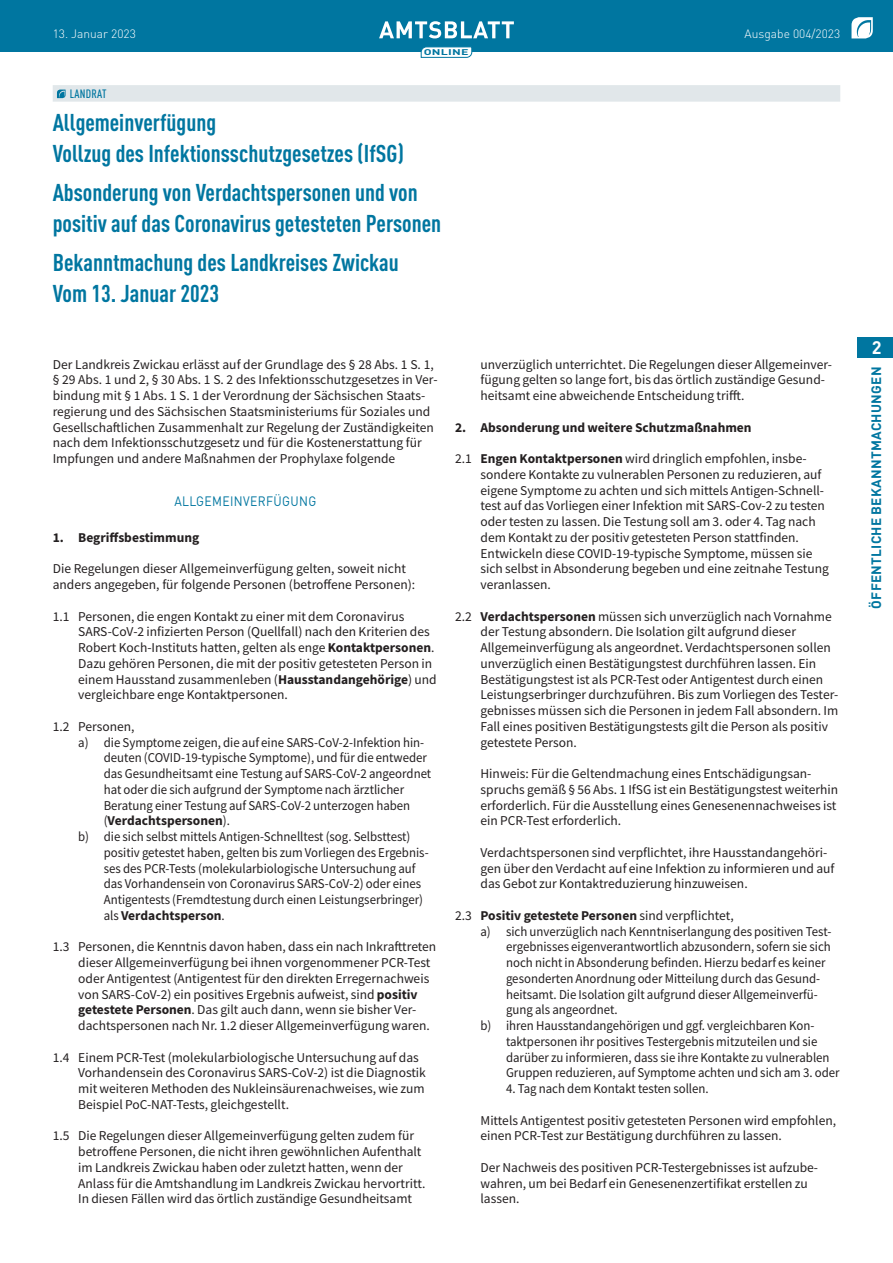
<style>
.page{position:relative;width:893px;height:1263px;background:#fff}
.page>*{position:absolute;margin:0;border:0;box-sizing:border-box;transform-origin:0 0}
._2022_-_Öffentliches{font:700 condensed 24px/30.8px "DIN Pro";color:#0076a0}
.t1{font:700 18px "DIN Pro";color:#fff}
._2022_-_Brotschrift{font:13.5px/15.8px "Source Sans Pro";color:#231f20}
._2022_-_Brotschrift-2{font:13.5px/15.8px "Source Sans Pro";color:#231f20;scale:.95 1}
._2022_-_Brotschrift-3{font:700 13.5px "Source Sans Pro";color:#231f20}
.t2{font:700 13.5px "DIN Pro";letter-spacing:.02em;color:#0076a0}
._2022_-_Brotschrift-4{font:13.5px "DIN Pro";letter-spacing:.03em;color:#0076a0;scale:.9 1}
.t3{font:300 12px "DIN Pro";color:#fff}
._2022_-_Öffentliches-2{font:500 condensed 12px "DIN Pro";letter-spacing:.02em;color:#0076a0}
.t4{font:700 8.25px "DIN Pro";letter-spacing:.02em;color:#0076a0;scale:1.5 1}
.s1{font-weight:700}
.s2{font-weight:400}
</style>
<div class="page">
<div style="left:0;top:0;width:893px;height:51px;background:#0076a0"></div>
<svg style="left:851px;top:17px;width:22px;height:21px"></svg>
<svg style="left:379px;top:21px;width:135px;height:17px"></svg>
<svg style="left:421px;top:47px;width:51px;height:11px"></svg>
<div style="left:857px;top:337px;width:36px;height:21px;background:#0076a0"></div>
<div style="left:53px;top:85px;width:787px;height:17px;background:#e1e7ea"></div>
<svg style="left:57px;top:90px;width:9px;height:8px"></svg>
<p class="t3" style="left:53px;top:25px;width:85px">13. Januar 2023</p>
<p class="t3" style="left:745px;top:25px;width:97px">Ausgabe 004/2023</p>
<p class="t4" style="left:424px;top:45px;width:31px">ONLINE</p>
<p class="_2022_-_Öffentliches-2" style="left:70px;top:85px;width:38px">LANDRAT</p>
<p class="_2022_-_Öffentliches" style="left:53px;top:105px;width:353px">Allgemeinverfügung<br>Vollzug des Infektionsschutzgesetzes (IfSG)</p>
<p class="_2022_-_Öffentliches" style="left:53px;top:175px;width:390px">Absonderung von Verdachtspersonen und von positiv auf das Coronavirus getesteten Personen</p>
<p class="_2022_-_Öffentliches" style="left:53px;top:245px;width:348px">Bekanntmachung des Landkreises Zwickau<br>Vom 13. Januar 2023</p>
<p class="_2022_-_Brotschrift" style="left:53px;top:356px;width:386px">Der Landkreis Zwickau erlässt auf der Grundlage des § 28 Abs. 1 S. 1, § 29 Abs. 1 und 2, § 30 Abs. 1 S. 2 des Infektionsschutzgesetzes in Ver&shy;bindung mit § 1 Abs. 1 S. 1 der Verordnung der Sächsischen Staats&shy;regierung und des Sächsischen Staatsministeriums für Soziales und Gesellschaftlichen Zusammenhalt zur Regelung der Zuständigkeiten nach dem Infektionsschutzgesetz und für die Kostenerstattung für Impfungen und andere Maßnahmen der Prophylaxe folgende</p>
<p class="_2022_-_Brotschrift-4" style="left:174px;top:490px;width:159px">ALLGEMEINVERFÜGUNG</p>
<p class="_2022_-_Brotschrift-3" style="left:53px;top:528px;width:148px">1. Begriffsbestimmung</p>
<p class="_2022_-_Brotschrift" style="left:53px;top:561px;width:364px">Die Regelungen dieser Allgemeinverfügung gelten, soweit nicht anders angegeben, für folgende Personen (betroffene Personen):</p>
<p class="_2022_-_Brotschrift" style="left:78px;top:608px;width:360px;text-indent:-26px">1.1 Personen, die engen Kontakt zu einer mit dem Coronavirus SARS-CoV-2 infizierten Person (Quellfall) nach den Kriterien des Robert Koch-Instituts hatten, gelten als enge <span class="s1">Kontaktpersonen</span>.<br>Dazu gehören Personen, die mit der positiv getesteten Person in einem Hausstand zusammenleben (<span class="s1">Hausstandangehörige</span>) und vergleichbare enge Kontaktpersonen.</p>
<p class="_2022_-_Brotschrift" style="left:53px;top:718px;width:83px">1.2 Personen,</p>
<p class="_2022_-_Brotschrift-2" style="left:104px;top:734px;width:346px;text-indent:-26px">a) die Symptome zeigen, die auf eine SARS-CoV-2-Infektion hin&shy;deuten (COVID-19-typische Symptome), und für die entweder das Gesundheitsamt eine Testung auf SARS-CoV-2 angeordnet hat oder die sich aufgrund der Symptome nach ärztlicher Beratung einer Testung auf SARS-CoV-2 unterzogen haben (<span class="s1">Verdachtspersonen</span>).</p>
<p class="_2022_-_Brotschrift-2" style="left:104px;top:829px;width:344px;text-indent:-26px">b) die sich selbst mittels Antigen-Schnelltest (sog. Selbsttest) positiv getestet haben, gelten bis zum Vorliegen des Ergebnis&shy;ses des PCR-Tests (molekularbiologische Untersuchung auf das Vorhandensein von Coronavirus SARS-CoV-2) oder eines Antigentests (Fremdtestung durch einen Leistungserbringer) als <span class="s1">Verdachtsperson</span>.</p>
<p class="_2022_-_Brotschrift" style="left:78px;top:939px;width:360px;text-indent:-26px">1.3 Personen, die Kenntnis davon haben, dass ein nach Inkrafttreten dieser Allgemeinverfügung bei ihnen vorgenommener PCR-Test oder Antigentest (Antigentest für den direkten Erregernachweis von SARS-CoV-2) ein positives Ergebnis aufweist, sind <span class="s1">positiv getestete Personen</span>. Das gilt auch dann, wenn sie bisher Ver&shy;dachtspersonen nach Nr. 1.2 dieser Allgemeinverfügung waren.</p>
<p class="_2022_-_Brotschrift" style="left:78px;top:1049px;width:349px;text-indent:-26px">1.4 Einem PCR-Test (molekularbiologische Untersuchung auf das Vorhandensein des Coronavirus SARS-CoV-2) ist die Diagnostik mit weiteren Methoden des Nukleinsäurenachweises, wie zum Beispiel PoC-NAT-Tests, gleichgestellt.</p>
<p class="_2022_-_Brotschrift" style="left:78px;top:1128px;width:349px;text-indent:-26px">1.5 Die Regelungen dieser Allgemeinverfügung gelten zudem für betroffene Personen, die nicht ihren gewöhnlichen Aufenthalt im Landkreis Zwickau haben oder zuletzt hatten, wenn der Anlass für die Amtshandlung im Landkreis Zwickau hervortritt.<br>In diesen Fällen wird das örtlich zuständige Gesundheitsamt</p>
<p class="_2022_-_Brotschrift" style="left:480px;top:356px;width:353px">unverzüglich unterrichtet. Die Regelungen dieser Allgemeinver&shy;fügung gelten so lange fort, bis das örtlich zuständige Gesund&shy;heitsamt eine abweichende Entscheidung trifft.</p>
<p class="_2022_-_Brotschrift-3" style="left:455px;top:418px;width:298px">2. Absonderung und weitere Schutzmaßnahmen</p>
<p class="_2022_-_Brotschrift" style="left:480px;top:451px;width:350px;text-indent:-26px">2.1 <span class="s1">Engen Kontaktpersonen</span> wird dringlich empfohlen, insbe&shy;sondere Kontakte zu vulnerablen Personen zu reduzieren, auf eigene Symptome zu achten und sich mittels Antigen-Schnell&shy;test auf das Vorliegen einer Infektion mit SARS-Cov-2 zu testen oder testen zu lassen. Die Testung soll am 3. oder 4. Tag nach dem Kontakt zu der positiv getesteten Person stattfinden.<br>Entwickeln diese COVID-19-typische Symptome, müssen sie sich selbst in Absonderung begeben und eine zeitnahe Testung veranlassen.</p>
<p class="_2022_-_Brotschrift" style="left:480px;top:608px;width:359px;text-indent:-26px">2.2 <span class="s1">Verdachtspersonen</span> müssen sich unverzüglich nach Vornahme der Testung absondern. Die Isolation gilt aufgrund dieser Allgemeinverfügung als angeordnet. Verdachtspersonen sollen unverzüglich einen Bestätigungstest durchführen lassen. Ein Bestätigungstest ist als PCR-Test oder Antigentest durch einen Leistungserbringer durchzuführen. Bis zum Vorliegen des Tester&shy;gebnisses müssen sich die Personen in jedem Fall absondern. Im Fall eines positiven Bestätigungstests gilt die Person als positiv getestete Person.</p>
<p class="_2022_-_Brotschrift" style="left:480px;top:766px;width:359px">Hinweis: Für die Geltendmachung eines Entschädigungsan&shy;spruchs gemäß § 56 Abs. 1 IfSG ist ein Bestätigungstest weiterhin erforderlich. Für die Ausstellung eines Genesenennachweises ist ein PCR-Test erforderlich.</p>
<p class="_2022_-_Brotschrift" style="left:480px;top:844px;width:355px">Verdachtspersonen sind verpflichtet, ihre Hausstandangehöri&shy;gen über den Verdacht auf eine Infektion zu informieren und auf das Gebot zur Kontaktreduzierung hinzuweisen.</p>
<p class="_2022_-_Brotschrift-3" style="left:455px;top:906px;width:280px"><span class="s2">2.3</span> Positiv getestete Personen <span class="s2">sind verpflichtet,</span></p>
<p class="_2022_-_Brotschrift-2" style="left:506px;top:923px;width:344px;text-indent:-26px">a) sich unverzüglich nach Kenntniserlangung des positiven Test&shy;ergebnisses eigenverantwortlich abzusondern, sofern sie sich noch nicht in Absonderung befinden. Hierzu bedarf es keiner gesonderten Anordnung oder Mitteilung durch das Gesund&shy;heitsamt. Die Isolation gilt aufgrund dieser Allgemeinverfü&shy;gung als angeordnet.</p>
<p class="_2022_-_Brotschrift-2" style="left:506px;top:1018px;width:353px;text-indent:-26px">b) ihren Hausstandangehörigen und ggf. vergleichbaren Kon&shy;taktpersonen ihr positives Testergebnis mitzuteilen und sie darüber zu informieren, dass sie ihre Kontakte zu vulnerablen Gruppen reduzieren, auf Symptome achten und sich am 3. oder</p>
<p class="_2022_-_Brotschrift-2" style="left:506px;top:1081px;width:215px">4. Tag nach dem Kontakt testen sollen.</p>
<p class="_2022_-_Brotschrift" style="left:480px;top:1112px;width:357px">Mittels Antigentest positiv getesteten Personen wird empfohlen, einen PCR-Test zur Bestätigung durchführen zu lassen.</p>
<p class="_2022_-_Brotschrift" style="left:480px;top:1159px;width:339px">Der Nachweis des positiven PCR-Testergebnisses ist aufzube&shy;wahren, um bei Bedarf ein Genesenenzertifikat erstellen zu lassen.</p>
<h2 class="t1" style="left:872px;top:333px;width:11px">2</h2>
<p class="t2" style="left:865px;top:609px;width:243px;rotate:-90deg">ÖFFENTLICHE BEKANNTMACHUNGEN</p>
</div>
